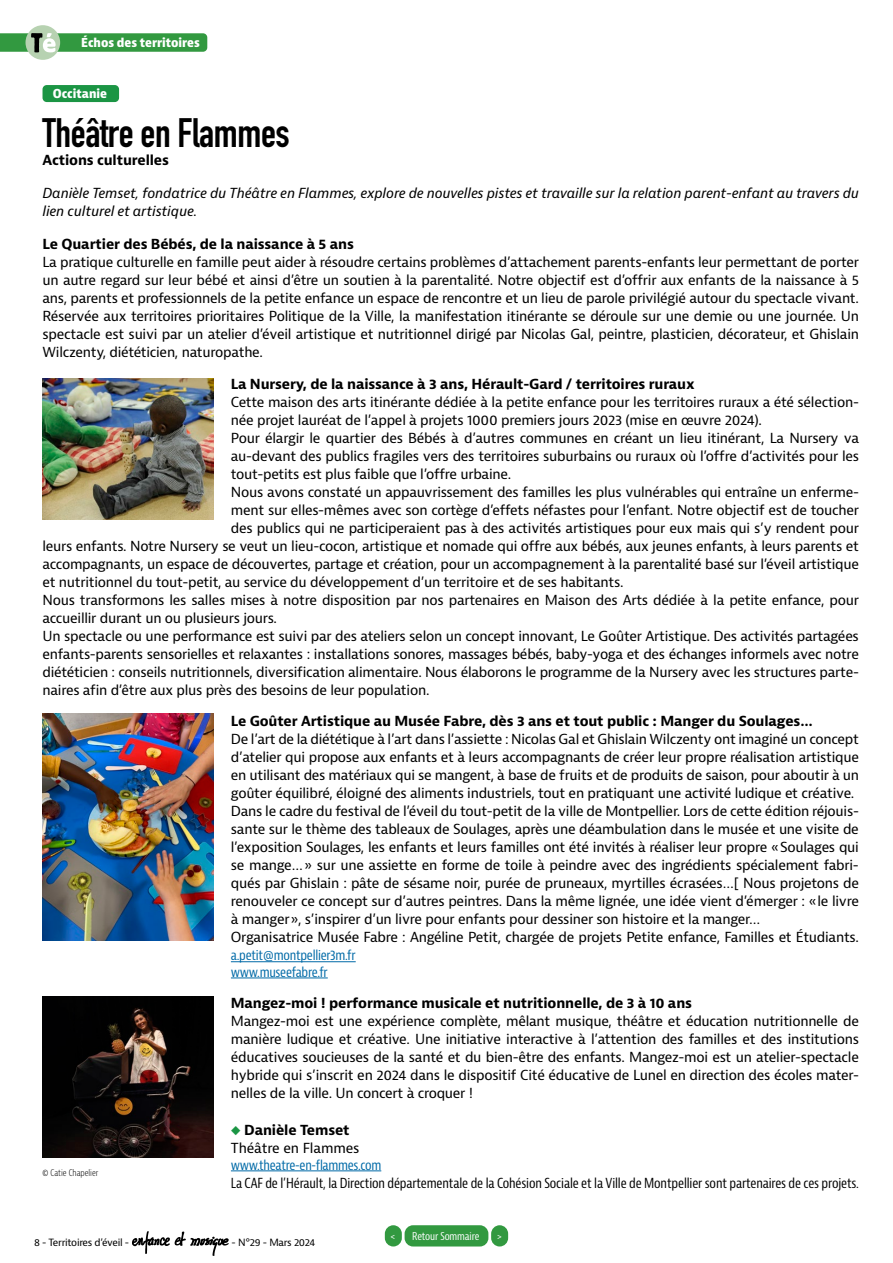
<style>
.page{position:relative;width:893px;height:1263px;background:#fff}
.page>*{position:absolute;margin:0;border:0;box-sizing:border-box;transform-origin:0 0}
.t1{font:700 40.5px "DIN Condensed";letter-spacing:-.01em;color:#000}
.t2{font:13.5px/18px "Bernina Sans";letter-spacing:-.02em;color:#000;text-align:justify}
.t3{font:700 13.5px "Bernina Sans";letter-spacing:-.01em;color:#000}
.t4{font:italic 13.5px/18px "Bernina Sans";letter-spacing:-.01em;color:#000}
.t5{font:condensed 13.5px "Bernina Sans";letter-spacing:-.01em;color:#000}
.t6{font:condensed 13.5px/16.2px "Bernina Sans";letter-spacing:-.02em;color:#006aa7}
.t7{font:700 condensed 12px "Bernina Sans";color:#fff}
.t8{font:condensed 10.5px "Bernina Sans";letter-spacing:-.01em;color:#fff}
.t9{font:9.75px "Bernina Sans";letter-spacing:-.035em;color:#000}
.t10{font:300 condensed 9px "Bernina Sans";letter-spacing:-.005em;color:#000}
.s1{color:#1b9544}
.s2{font-weight:700}
</style>
<div class="page">
<img style="left:132px;top:1231px;width:97px;height:25px">
<div style="left:26px;top:25px;width:34px;height:35px;background:#b7d2b1;border-radius:50%"></div>
<svg style="left:0;top:33px;width:207px;height:19px;background:#49a054"></svg>
<div style="left:405px;top:1225px;width:83px;height:21px;background:#329940;border-radius:9px"></div>
<div style="left:491px;top:1225px;width:17px;height:21px;background:#329940;border-radius:9px"></div>
<div style="left:385px;top:1225px;width:17px;height:21px;background:#329940;border-radius:9px"></div>
<hr style="left:231px;top:961px;width:125px;height:1px;background:#006aa7">
<hr style="left:231px;top:977px;width:97px;height:1px;background:#006aa7">
<hr style="left:231px;top:1170px;width:150px;height:1px;background:#006aa7">
<div style="left:43px;top:85px;width:76px;height:17px;background:#1b9544;border-radius:4px"></div>
<img style="left:43px;top:378px;width:171px;height:141px">
<img style="left:43px;top:714px;width:171px;height:227px">
<img style="left:43px;top:996px;width:171px;height:161px">
<p class="t7" style="left:81px;top:35px;width:120px">Échos des territoires</p>
<p class="t7" style="left:53px;top:86px;width:56px">Occitanie</p>
<h1 class="t1" style="left:43px;top:106px;width:249px">Théâtre en Flammes</h1>
<p class="t3" style="left:43px;top:152px;width:128px">Actions culturelles</p>
<p class="t4" style="left:43px;top:185px;width:818px">Danièle Temset, fondatrice du Théâtre en Flammes, explore de nouvelles pistes et travaille sur la relation parent-enfant au travers du lien culturel et artistique.</p>
<p class="t3" style="left:43px;top:236px;width:313px">Le Quartier des Bébés, de la naissance à 5 ans</p>
<p class="t2" style="left:43px;top:254px;width:818px">La pratique culturelle en famille peut aider à résoudre certains problèmes d’attachement parents-enfants leur permettant de porter un autre regard sur leur bébé et ainsi d’être un soutien à la parentalité. Notre objectif est d’offrir aux enfants de la naissance à 5 ans, parents et professionnels de la petite enfance un espace de rencontre et un lieu de parole privilégié autour du spectacle vivant.<br>Réservée aux territoires prioritaires Politique de la Ville, la manifestation itinérante se déroule sur une demie ou une journée. Un spectacle est suivi par un atelier d’éveil artistique et nutritionnel dirigé par Nicolas Gal, peintre, plasticien, décorateur, et Ghislain Wilczenty, diététicien, naturopathe.</p>
<p class="t3" style="left:231px;top:375px;width:465px">La Nursery, de la naissance à 3 ans, Hérault-Gard / territoires ruraux</p>
<p class="t2" style="left:231px;top:393px;width:630px">Cette maison des arts itinérante dédiée à la petite enfance pour les territoires ruraux a été sélection-</p>
<p class="t2" style="left:231px;top:411px;width:532px">née projet lauréat de l’appel à projets 1000 premiers jours 2023 (mise en œuvre 2024).</p>
<p class="t2" style="left:231px;top:429px;width:630px">Pour élargir le quartier des Bébés à d’autres communes en créant un lieu itinérant, La Nursery va</p>
<p class="t2" style="left:231px;top:447px;width:630px">au-devant des publics fragiles vers des territoires suburbains ou ruraux où l’offre d’activités pour les</p>
<p class="t2" style="left:231px;top:465px;width:282px">tout-petits est plus faible que l’offre urbaine.</p>
<p class="t2" style="left:231px;top:483px;width:630px">Nous avons constaté un appauvrissement des familles les plus vulnérables qui entraîne un enferme-</p>
<p class="t2" style="left:231px;top:501px;width:630px">ment sur elles-mêmes avec son cortège d’effets néfastes pour l’enfant. Notre objectif est de toucher</p>
<p class="t2" style="left:231px;top:519px;width:630px">des publics qui ne participeraient pas à des activités artistiques pour eux mais qui s’y rendent pour</p>
<p class="t2" style="left:43px;top:537px;width:818px">leurs enfants. Notre Nursery se veut un lieu-cocon, artistique et nomade qui offre aux bébés, aux jeunes enfants, à leurs parents et</p>
<p class="t2" style="left:43px;top:555px;width:818px">accompagnants, un espace de découvertes, partage et création, pour un accompagnement à la parentalité basé sur l’éveil artistique</p>
<p class="t2" style="left:43px;top:573px;width:582px">et nutritionnel du tout-petit, au service du développement d’un territoire et de ses habitants.</p>
<p class="t2" style="left:43px;top:591px;width:818px">Nous transformons les salles mises à notre disposition par nos partenaires en Maison des Arts dédiée à la petite enfance, pour</p>
<p class="t2" style="left:43px;top:609px;width:236px">accueillir durant un ou plusieurs jours.</p>
<p class="t2" style="left:43px;top:627px;width:818px">Un spectacle ou une performance est suivi par des ateliers selon un concept innovant, Le Goûter Artistique. Des activités partagées</p>
<p class="t2" style="left:43px;top:645px;width:818px">enfants-parents sensorielles et relaxantes : installations sonores, massages bébés, baby-yoga et des échanges informels avec notre</p>
<p class="t2" style="left:43px;top:663px;width:818px">diététicien : conseils nutritionnels, diversification alimentaire. Nous élaborons le programme de la Nursery avec les structures parte-</p>
<p class="t2" style="left:43px;top:681px;width:388px">naires afin d’être aux plus près des besoins de leur population.</p>
<p class="t3" style="left:231px;top:713px;width:584px">Le Goûter Artistique au Musée Fabre, dès 3 ans et tout public : Manger du Soulages…</p>
<p class="t2" style="left:231px;top:731px;width:630px;text-align:left">De l’art de la diététique à l’art dans l’assiette : Nicolas Gal et Ghislain Wilczenty ont imaginé un concept d’atelier qui propose aux enfants et à leurs accompagnants de créer leur propre réalisation artistique en utilisant des matériaux qui se mangent, à base de fruits et de produits de saison, pour aboutir à un goûter équilibré, éloigné des aliments industriels, tout en pratiquant une activité ludique et créative.<br>Dans le cadre du festival de l’éveil du tout-petit de la ville de Montpellier. Lors de cette édition réjouis&shy;sante sur le thème des tableaux de Soulages, après une déambulation dans le musée et une visite de l’exposition Soulages, les enfants et leurs familles ont été invités à réaliser leur propre «Soulages qui se mange…» sur une assiette en forme de toile à peindre avec des ingrédients spécialement fabri&shy;qués par Ghislain : pâte de sésame noir, purée de pruneaux, myrtilles écrasées…[ Nous projetons de renouveler ce concept sur d’autres peintres. Dans la même lignée, une idée vient d’émerger : «le livre à manger», s’inspirer d’un livre pour enfants pour dessiner son histoire et la manger…<br>Organisatrice Musée Fabre : Angéline Petit, chargée de projets Petite enfance, Familles et Étudiants.</p>
<p class="t6" style="left:231px;top:948px;width:126px">a.petit@montpellier3m.fr www.museefabre.fr</p>
<p class="t3" style="left:231px;top:994px;width:463px">Mangez-moi ! performance musicale et nutritionnelle, de 3 à 10 ans</p>
<p class="t2" style="left:231px;top:1012px;width:630px">Mangez-moi est une expérience complète, mêlant musique, théâtre et éducation nutritionnelle de manière ludique et créative. Une initiative interactive à l’attention des familles et des institutions éducatives soucieuses de la santé et du bien-être des enfants. Mangez-moi est un atelier-spectacle hybride qui s’inscrit en 2024 dans le dispositif Cité éducative de Lunel en direction des écoles mater&shy;nelles de la ville. Un concert à croquer !</p>
<p class="t2" style="left:231px;top:1122px;width:130px"><span class="s1">◆</span> <span class="s2">Danièle Temset<br></span>Théâtre en Flammes</p>
<p class="t6" style="left:231px;top:1157px;width:152px">www.theatre-en-flammes.com</p>
<p class="t5" style="left:231px;top:1174px;width:630px">La CAF de l’Hérault, la Direction départementale de la Cohésion Sociale et la Ville de Montpellier sont partenaires de ces projets.</p>
<p class="t10" style="left:43px;top:1167px;width:57px">© Catie Chapelier</p>
<p class="t9" style="left:34px;top:1236px;width:97px">8 - Territoires d’éveil -</p>
<p class="t9" style="left:232px;top:1236px;width:85px">- N°29 - Mars 2024</p>
<p class="t8" style="left:390px;top:1230px;width:7px">&lt;</p>
<p class="t8" style="left:412px;top:1230px;width:69px">Retour Sommaire</p>
<p class="t8" style="left:496px;top:1230px;width:7px">&gt;</p>
</div>
